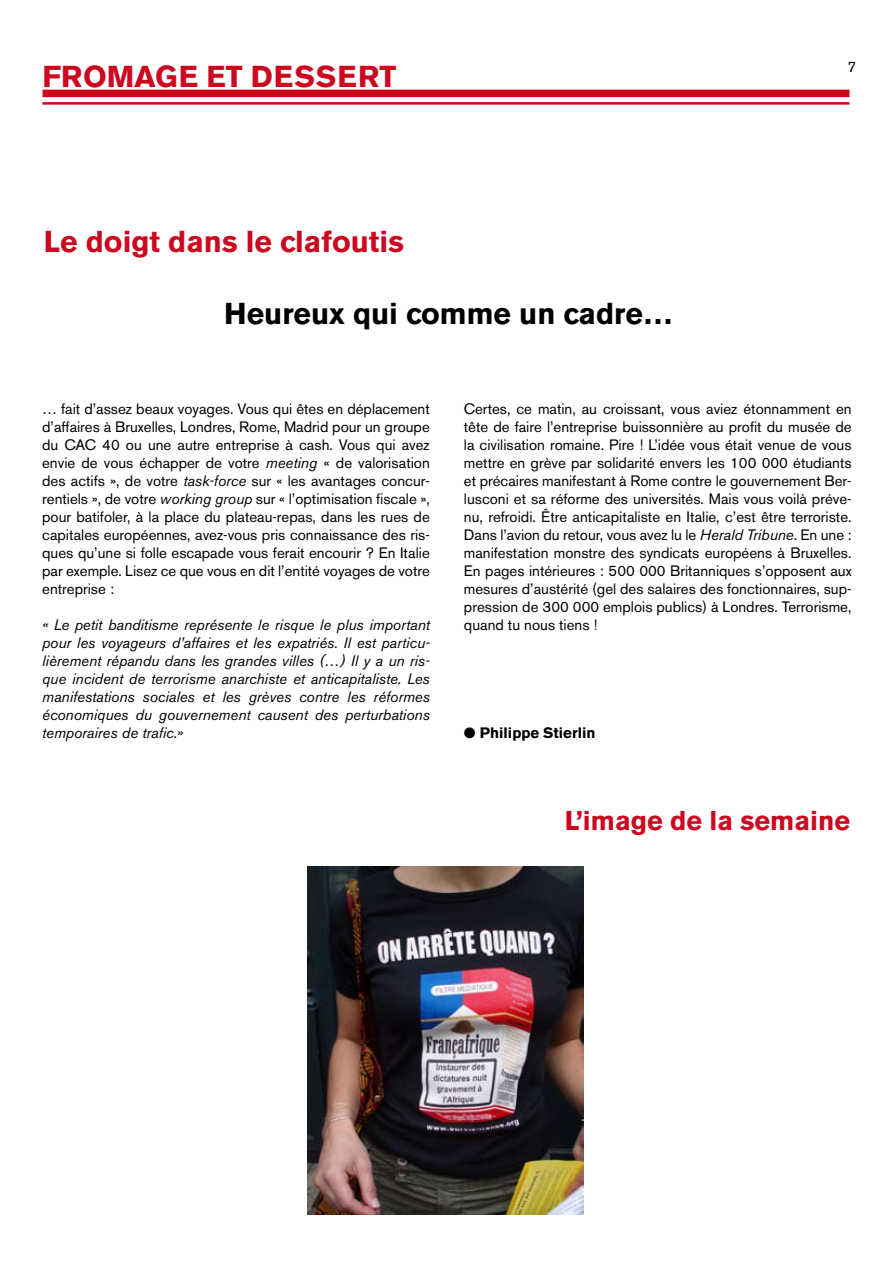
<style>
.page{position:relative;width:893px;height:1263px;background:#fff}
.page>*{position:absolute;margin:0;border:0;box-sizing:border-box;transform-origin:0 0}
.t1{font:700 30px "Akzidenz Grotesk BE";color:#cd071e}
.t2{font:700 30px "Akzidenz Grotesk BE";color:#000}
.t3{font:700 27px "Akzidenz Grotesk BE";color:#cd071e}
.t4{font:15px/18px "Akzidenz Grotesk BE";color:#000;text-align:justify}
.t5{font:italic 15px/18px "Akzidenz Grotesk BE";color:#000;text-align:justify}
.t6{font:700 15px "Akzidenz Grotesk BE";color:#000}
.s1{font-style:italic}
</style>
<div class="page">
<div style="left:43px;top:90px;width:806px;height:7px;background:#cd071e"></div>
<hr style="left:43px;top:102px;width:806px;height:3px;background:#cd071e">
<img style="left:308px;top:866px;width:276px;height:349px">
<h1 class="t1" style="left:43px;top:59px;width:114px">fromage</h1>
<h1 class="t1" style="left:206px;top:59px;width:192px">et dessert</h1>
<h1 class="t1" style="left:44px;top:224px;width:362px">Le doigt dans le clafoutis</h1>
<h1 class="t2" style="left:224px;top:296px;width:450px">Heureux qui comme un cadre…</h1>
<p class="t4" style="left:847px;top:58px;width:10px">7</p>
<p class="t4" style="left:42px;top:400px;width:389px">… fait d’assez beaux voyages. Vous qui êtes en déplacement d’affaires à Bruxelles, Londres, Rome, Madrid pour un groupe du CAC 40 ou une autre entreprise à cash. Vous qui avez envie de vous échapper de votre <span class="s1">meeting</span> « de valorisation des actifs », de votre <span class="s1">task-force</span> sur « les avantages concur&shy;rentiels », de votre <span class="s1">working group</span> sur « l’optimisation fiscale », pour batifoler, à la place du plateau-repas, dans les rues de capitales européennes, avez-vous pris connaissance des ris&shy;ques qu’une si folle escapade vous ferait encourir ? En Italie par exemple. Lisez ce que vous en dit l’entité voyages de votre entreprise :</p>
<p class="t5" style="left:42px;top:616px;width:389px">« Le petit banditisme représente le risque le plus important pour les voyageurs d’affaires et les expatriés. Il est particu&shy;lièrement répandu dans les grandes villes (…) Il y a un ris&shy;que incident de terrorisme anarchiste et anticapitaliste. Les manifestations sociales et les grèves contre les réformes économiques du gouvernement causent des perturbations temporaires de trafic.»</p>
<p class="t4" style="left:464px;top:400px;width:389px">Certes, ce matin, au croissant, vous aviez étonnamment en tête de faire l’entreprise buissonnière au profit du musée de la civilisation romaine. Pire ! L’idée vous était venue de vous mettre en grève par solidarité envers les 100 000 étudiants et précaires manifestant à Rome contre le gouvernement Ber&shy;lusconi et sa réforme des universités. Mais vous voilà préve&shy;nu, refroidi. Être anticapitaliste en Italie, c’est être terroriste.<br>Dans l’avion du retour, vous avez lu le <span class="s1">Herald Tribune</span>. En une : manifestation monstre des syndicats européens à Bruxelles.<br>En pages intérieures : 500 000 Britanniques s’opposent aux mesures d’austérité (gel des salaires des fonctionnaires, sup&shy;pression de 300 000 emplois publics) à Londres. Terrorisme, quand tu nous tiens !</p>
<p class="t6" style="left:464px;top:724px;width:133px">● Philippe Stierlin</p>
<h2 class="t3" style="left:565px;top:805px;width:287px">L’image de la semaine</h2>
</div>
